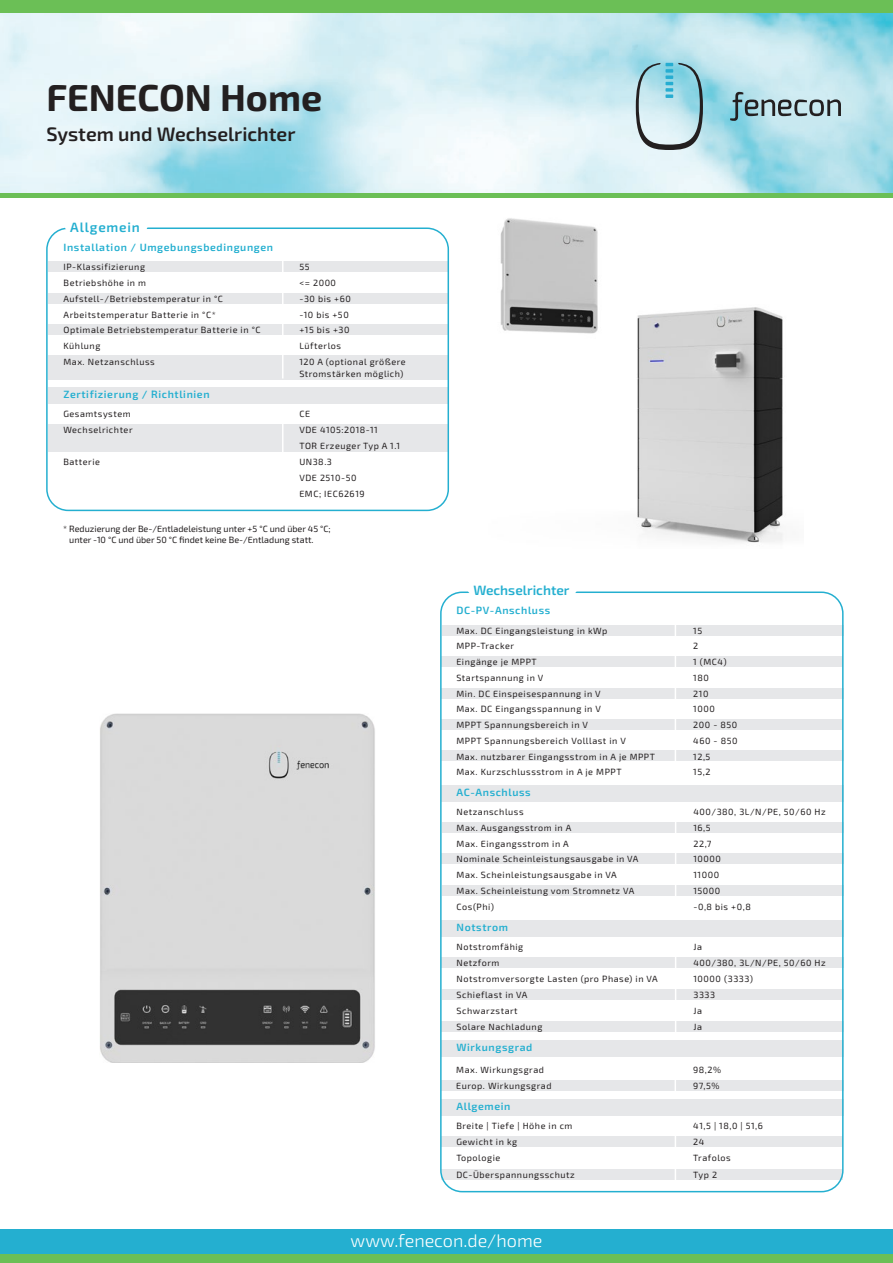
<style>
.page{position:relative;width:893px;height:1263px;background:#fff}
.page>*{position:absolute;margin:0;border:0;box-sizing:border-box;transform-origin:0 0}
.t1{font:700 37.5px "Exo 2";color:#231f20}
.t2{font:600 19.5px "Exo 2";color:#231f20}
.t3{font:300 18px "Exo 2";color:#fff}
.t4{font:600 13.5px "Exo 2";color:#24afd0}
.t5{font:600 13.5px "Exo 2";letter-spacing:.06em;color:#24afd0}
.t6{font:600 10.5px "Exo 2";letter-spacing:.06em;color:#24afd0}
.t7{font:9px/15.8px "Exo 2";letter-spacing:.06em;color:#231f20}
.t8{font:9px/10.8px "Exo 2";color:#231f20}
</style>
<div class="page">
<img style="left:0;top:13px;width:893px;height:180px">
<div style="left:0;top:193px;width:893px;height:5px;background:#6bbf56"></div>
<svg style="left:730px;top:92px;width:111px;height:29px"></svg>
<svg style="left:636px;top:63px;width:67px;height:87px"></svg>
<div style="left:0;top:1229px;width:893px;height:25px;background:#24afd0"></div>
<div style="left:0;top:1254px;width:893px;height:9px;background:#6bbf56"></div>
<img style="left:500px;top:218px;width:283px;height:325px">
<img style="left:100px;top:713px;width:275px;height:350px">
<div style="left:0;top:0;width:893px;height:13px;background:#6bbf56"></div>
<div style="left:48px;top:424px;width:400px;height:28px;background:#e6e7e9"></div>
<div style="left:48px;top:387px;width:401px;height:17px;background:#e6e7e9"></div>
<div style="left:48px;top:356px;width:401px;height:24px;background:#e6e7e9"></div>
<div style="left:48px;top:324px;width:401px;height:11px;background:#e6e7e9"></div>
<div style="left:48px;top:293px;width:401px;height:11px;background:#e6e7e9"></div>
<div style="left:48px;top:261px;width:401px;height:11px;background:#e6e7e9"></div>
<hr style="left:282px;top:255px;width:2px;height:123px;background:#fff">
<hr style="left:282px;top:407px;width:2px;height:78px;background:#fff">
<div style="left:46px;top:227px;width:403px;height:284px;border:2px solid #24afd0;border-radius:21px"></div>
<div style="left:64px;top:218px;width:84px;height:14px;background:#fff;border-radius:7px"></div>
<div style="left:441px;top:1168px;width:402px;height:11px;background:#e6e7e9"></div>
<div style="left:441px;top:1136px;width:402px;height:11px;background:#e6e7e9"></div>
<div style="left:441px;top:1099px;width:402px;height:17px;background:#e6e7e9"></div>
<div style="left:441px;top:1080px;width:402px;height:11px;background:#e6e7e9"></div>
<div style="left:441px;top:1040px;width:402px;height:16px;background:#e6e7e9"></div>
<div style="left:441px;top:1020px;width:403px;height:11px;background:#e6e7e9"></div>
<div style="left:442px;top:989px;width:402px;height:11px;background:#e6e7e9"></div>
<div style="left:441px;top:957px;width:403px;height:11px;background:#e6e7e9"></div>
<div style="left:441px;top:920px;width:402px;height:16px;background:#e6e7e9"></div>
<div style="left:442px;top:885px;width:402px;height:11px;background:#e6e7e9"></div>
<div style="left:441px;top:853px;width:403px;height:11px;background:#e6e7e9"></div>
<div style="left:442px;top:822px;width:402px;height:11px;background:#e6e7e9"></div>
<div style="left:441px;top:786px;width:402px;height:16px;background:#e6e7e9"></div>
<div style="left:441px;top:750px;width:402px;height:11px;background:#e6e7e9"></div>
<div style="left:441px;top:719px;width:402px;height:11px;background:#e6e7e9"></div>
<div style="left:441px;top:688px;width:402px;height:10px;background:#e6e7e9"></div>
<div style="left:441px;top:656px;width:402px;height:11px;background:#e6e7e9"></div>
<div style="left:442px;top:624px;width:401px;height:11px;background:#e6e7e9"></div>
<hr style="left:675px;top:619px;width:1px;height:157px;background:#fff">
<hr style="left:675px;top:805px;width:1px;height:108px;background:#fff">
<hr style="left:675px;top:941px;width:1px;height:96px;background:#fff">
<hr style="left:674px;top:1064px;width:2px;height:33px;background:#fff">
<hr style="left:675px;top:1120px;width:1px;height:62px;background:#fff">
<div style="left:440px;top:591px;width:404px;height:601px;border:2px solid #24afd0;border-radius:21px"></div>
<div style="left:467px;top:581px;width:110px;height:14px;background:#fff;border-radius:7px"></div>
<h1 class="t1" style="left:46px;top:71px;width:277px">FENECON Home</h1>
<h2 class="t2" style="left:46px;top:120px;width:251px">System und Wechselrichter</h2>
<h3 class="t5" style="left:70px;top:217px;width:71px">Allgemein</h3>
<p class="t6" style="left:64px;top:240px;width:211px">Installation / Umgebungsbedingungen</p>
<p class="t7" style="left:64px;top:259px;width:83px">IP-Klassifizierung</p>
<p class="t7" style="left:299px;top:259px;width:12px">55</p>
<p class="t7" style="left:64px;top:275px;width:84px">Betriebshöhe in m</p>
<p class="t7" style="left:299px;top:275px;width:38px">&lt;= 2000</p>
<p class="t7" style="left:63px;top:290px;width:161px">Aufstell-/Betriebstemperatur in °C</p>
<p class="t7" style="left:299px;top:290px;width:53px">-30 bis +60</p>
<p class="t7" style="left:64px;top:306px;width:199px">Arbeitstemperatur Batterie in °C*<br>Optimale Betriebstemperatur Batterie in °C</p>
<p class="t7" style="left:299px;top:306px;width:52px">-10 bis +50 +15 bis +30</p>
<p class="t7" style="left:63px;top:338px;width:38px">Kühlung</p>
<p class="t7" style="left:299px;top:338px;width:43px">Lüfterlos</p>
<p class="t7" style="left:63px;top:353px;width:93px">Max. Netzanschluss</p>
<p class="t7" style="left:299px;top:355px;width:108px;line-height:12px">120 A (optional größere<br>Stromstärken möglich)</p>
<p class="t6" style="left:63px;top:387px;width:148px">Zertifizierung / Richtlinien</p>
<p class="t7" style="left:63px;top:406px;width:69px">Gesamtsystem</p>
<p class="t7" style="left:299px;top:405px;width:12px">CE</p>
<p class="t7" style="left:63px;top:422px;width:71px">Wechselrichter</p>
<p class="t7" style="left:299px;top:422px;width:80px">VDE 4105:2018-11</p>
<p class="t7" style="left:63px;top:453px;width:38px">Batterie</p>
<p class="t7" style="left:299px;top:437px;width:102px">TOR Erzeuger Typ A 1.1</p>
<p class="t7" style="left:299px;top:453px;width:34px">UN38.3</p>
<p class="t7" style="left:299px;top:470px;width:59px">VDE 2510-50</p>
<p class="t7" style="left:299px;top:486px;width:67px">EMC; IEC62619</p>
<p class="t8" style="left:69px;top:523px;width:263px;text-indent:-6px">* Reduzierung der Be-/Entladeleistung unter +5 °C und über 45 °C; unter -10 °C und über 50 °C findet keine Be-/Entladung statt.</p>
<h3 class="t4" style="left:473px;top:581px;width:98px">Wechselrichter</h3>
<p class="t6" style="left:456px;top:603px;width:95px">DC-PV-Anschluss</p>
<p class="t7" style="left:456px;top:622px;width:153px">Max. DC Eingangsleistung in kWp</p>
<p class="t7" style="left:693px;top:622px;width:10px">15</p>
<p class="t7" style="left:456px;top:638px;width:59px">MPP-Tracker</p>
<p class="t7" style="left:693px;top:638px;width:7px">2</p>
<p class="t7" style="left:456px;top:654px;width:82px">Eingänge je MPPT</p>
<p class="t7" style="left:693px;top:654px;width:35px">1 (MC4)</p>
<p class="t7" style="left:456px;top:669px;width:146px">Startspannung in V<br>Min. DC Einspeisespannung in V</p>
<p class="t7" style="left:693px;top:669px;width:17px">180<br>210</p>
<p class="t7" style="left:456px;top:732px;width:200px">MPPT Spannungsbereich Volllast in V<br>Max. nutzbarer Eingangsstrom in A je MPPT</p>
<p class="t7" style="left:456px;top:701px;width:146px">Max. DC Eingangsspannung in V</p>
<p class="t7" style="left:693px;top:701px;width:23px">1000</p>
<p class="t7" style="left:456px;top:717px;width:133px">MPPT Spannungsbereich in V</p>
<p class="t7" style="left:693px;top:717px;width:46px">200 - 850</p>
<p class="t7" style="left:693px;top:732px;width:46px">460 - 850</p>
<p class="t7" style="left:693px;top:748px;width:19px">12,5</p>
<p class="t7" style="left:456px;top:764px;width:167px">Max. Kurzschlussstrom in A je MPPT</p>
<p class="t7" style="left:693px;top:764px;width:19px">15,2</p>
<p class="t6" style="left:456px;top:785px;width:76px">AC-Anschluss</p>
<p class="t7" style="left:457px;top:804px;width:68px">Netzanschluss</p>
<p class="t7" style="left:693px;top:804px;width:134px">400/380, 3L/N/PE, 50/60 Hz</p>
<p class="t7" style="left:457px;top:819px;width:116px">Max. Ausgangsstrom in A</p>
<p class="t7" style="left:693px;top:819px;width:19px">16,5</p>
<p class="t7" style="left:457px;top:835px;width:114px">Max. Eingangsstrom in A</p>
<p class="t7" style="left:693px;top:835px;width:20px">22,7</p>
<p class="t7" style="left:457px;top:851px;width:183px">Nominale Scheinleistungsausgabe in VA<br>Max. Scheinleistungsausgabe in VA</p>
<p class="t7" style="left:693px;top:851px;width:29px">10000<br>11000</p>
<p class="t7" style="left:457px;top:882px;width:179px">Max. Scheinleistung vom Stromnetz VA</p>
<p class="t7" style="left:693px;top:882px;width:28px">15000</p>
<p class="t7" style="left:457px;top:898px;width:39px">Cos(Phi)</p>
<p class="t7" style="left:693px;top:898px;width:59px">-0,8 bis +0,8</p>
<p class="t6" style="left:457px;top:919px;width:53px">Notstrom</p>
<p class="t7" style="left:457px;top:939px;width:68px">Notstromfähig</p>
<p class="t7" style="left:693px;top:939px;width:10px">Ja</p>
<p class="t7" style="left:457px;top:955px;width:44px">Netzform</p>
<p class="t7" style="left:693px;top:955px;width:134px">400/380, 3L/N/PE, 50/60 Hz</p>
<p class="t7" style="left:457px;top:971px;width:203px">Notstromversorgte Lasten (pro Phase) in VA</p>
<p class="t7" style="left:693px;top:971px;width:61px">10000 (3333)</p>
<p class="t7" style="left:457px;top:987px;width:72px">Schieflast in VA<br>Schwarzstart</p>
<p class="t7" style="left:693px;top:987px;width:23px">3333<br>Ja</p>
<p class="t7" style="left:457px;top:1018px;width:87px">Solare Nachladung</p>
<p class="t7" style="left:693px;top:1018px;width:10px">Ja</p>
<p class="t6" style="left:456px;top:1039px;width:78px">Wirkungsgrad</p>
<p class="t7" style="left:456px;top:1061px;width:97px">Max. Wirkungsgrad<br>Europ. Wirkungsgrad</p>
<p class="t6" style="left:456px;top:1099px;width:56px">Allgemein</p>
<p class="t7" style="left:693px;top:1062px;width:29px">98,2%</p>
<p class="t7" style="left:693px;top:1078px;width:28px">97,5%</p>
<p class="t7" style="left:456px;top:1118px;width:118px">Breite | Tiefe | Höhe in cm</p>
<p class="t7" style="left:693px;top:1118px;width:71px">41,5 | 18,0 | 51,6</p>
<p class="t7" style="left:456px;top:1134px;width:62px">Gewicht in kg</p>
<p class="t7" style="left:693px;top:1134px;width:13px">24</p>
<p class="t7" style="left:456px;top:1150px;width:45px">Topologie</p>
<p class="t7" style="left:693px;top:1150px;width:39px">Trafolos</p>
<p class="t7" style="left:456px;top:1166px;width:120px">DC-Überspannungsschutz</p>
<p class="t7" style="left:693px;top:1166px;width:25px">Typ 2</p>
<h3 class="t3" style="left:351px;top:1228px;width:193px">www.fenecon.de/home</h3>
</div>
